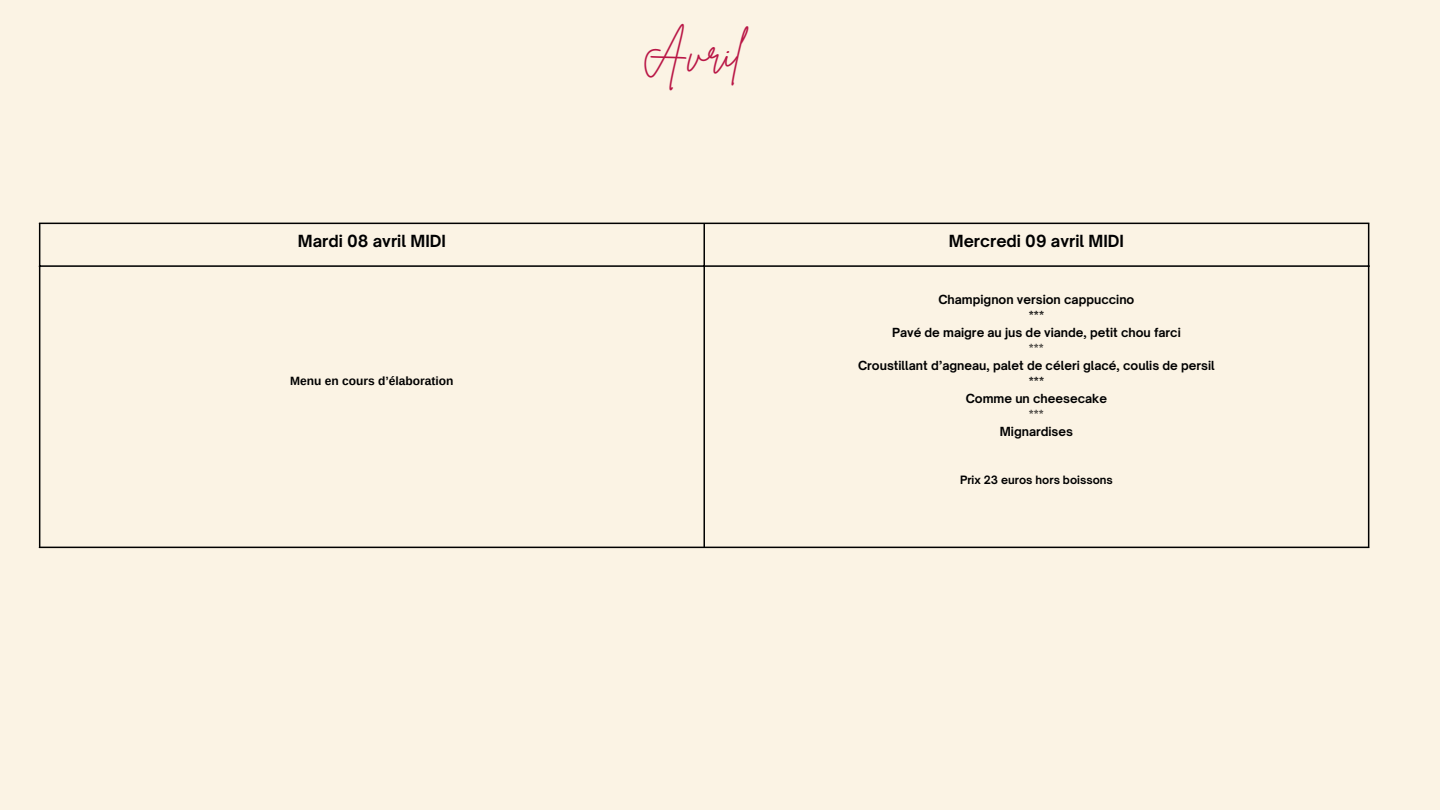
<style>
.page{position:relative;width:1440px;height:810px;background:#fbf3e4}
.page>*{position:absolute;margin:0;border:0;box-sizing:border-box;transform-origin:0 0}
.t1{font:42px "Brittany Signature";color:#b91646}
.t2{font:700 16px "Open Sauce One";color:#000}
.t3{font:700 12px/16.5px "Open Sauce One";color:#000;text-align:center}
.t4{font:700 12px "Arimo";color:#000}
.t5{font:12px "Open Sauce One";color:#000}
.t6{font:700 11px "Open Sauce One";color:#000}
</style>
<div class="page">
<svg style="left:40px;top:224px;width:1328px;height:323px"></svg>
<hr style="left:39px;top:224px;width:1px;height:323px;background:#000">
<hr style="left:703px;top:224px;width:2px;height:323px;background:#000">
<hr style="left:1368px;top:224px;width:1px;height:323px;background:#000">
<hr style="left:39px;top:223px;width:1330px;height:1px;background:#000">
<hr style="left:39px;top:265px;width:1330px;height:2px;background:#000">
<hr style="left:39px;top:547px;width:1330px;height:1px;background:#000">
<h1 class="t1" style="left:642px;top:27px;width:101px">Avril</h1>
<h2 class="t2" style="left:298px;top:231px;width:150px">Mardi 08 avril MIDI</h2>
<h2 class="t2" style="left:949px;top:231px;width:177px">Mercredi 09 avril MIDI</h2>
<p class="t4" style="left:290px;top:372px;width:165px">Menu en cours d’élaboration</p>
<p class="t3" style="left:892px;top:291px;width:290px">Champignon version cappuccino<br>***<br>Pavé de maigre au jus de viande, petit chou farci</p>
<p class="t5" style="left:1029px;top:341px;width:16px">***</p>
<p class="t3" style="left:858px;top:357px;width:358px">Croustillant d’agneau, palet de céleri glacé, coulis de persil ***<br>Comme un cheesecake</p>
<p class="t5" style="left:1029px;top:407px;width:16px">***</p>
<p class="t3" style="left:1000px;top:423px;width:75px">Mignardises</p>
<p class="t6" style="left:960px;top:473px;width:154px">Prix 23 euros hors boissons</p>
</div>
